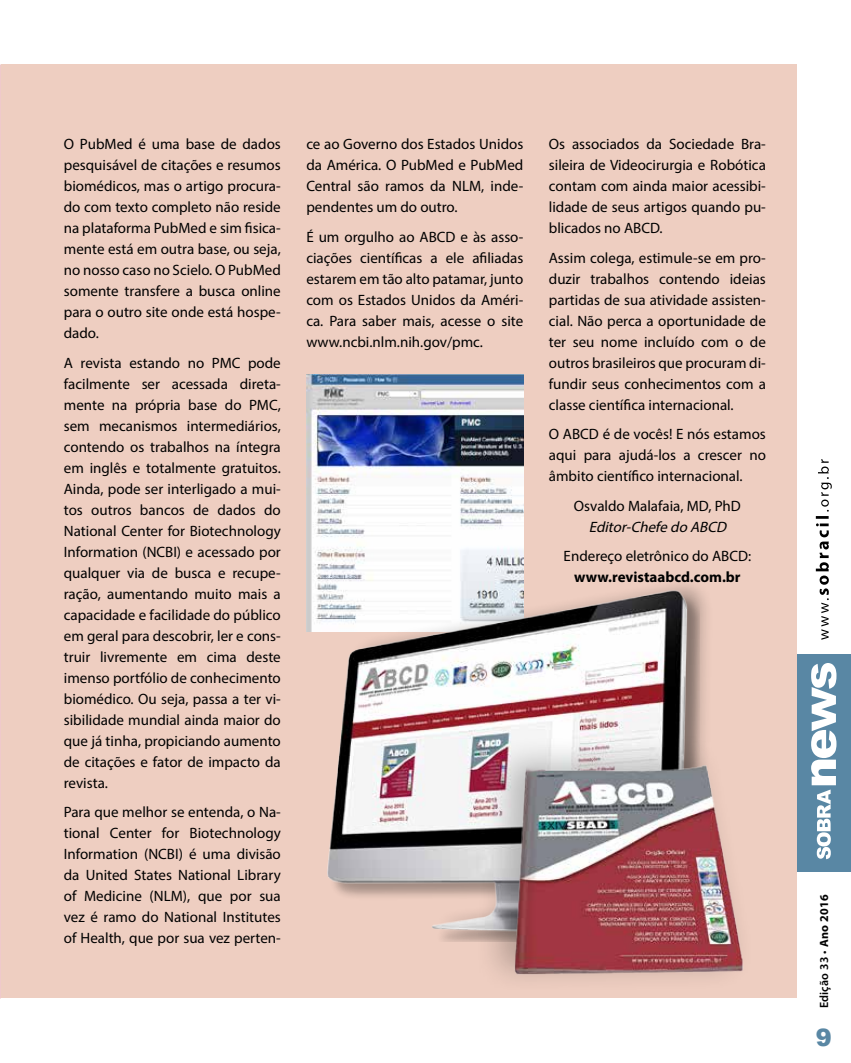
<style>
.page{position:relative;width:851px;height:1063px;background:#fff}
.page>*{position:absolute;margin:0;border:0;box-sizing:border-box;transform-origin:0 0}
.t1{font:900 24px "Arial";color:#5987a4}
.t2{font:15px/21px "Myriad Pro";color:#000;text-align:justify}
.t3{font:700 15px "Myriad Pro";color:#000}
.t4{font:italic 15px "Myriad Pro";color:#000}
.t5{font:600 12px "Myriad Pro";letter-spacing:.02em;color:#000}
.s1{font-weight:400}
.s2{font-weight:700}
</style>
<div class="page">
<div style="left:796px;top:654px;width:54px;height:218px;background:#5987a4"></div>
<svg style="left:811px;top:663px;width:25px;height:196px"></svg>
<svg style="left:815px;top:459px;width:16px;height:181px"></svg>
<div style="left:1px;top:65px;width:795px;height:933px;background:#eecec1"></div>
<img style="left:306px;top:374px;width:217px;height:210px">
<div style="left:327px;top:576px;width:387px;height:367px;background:#000;opacity:.25"></div>
<img style="left:306px;top:584px;width:393px;height:358px">
<div style="left:473px;top:732px;width:282px;height:263px;background:#000;opacity:.25"></div>
<img style="left:502px;top:763px;width:245px;height:220px">
<p class="t2" style="left:64px;top:134px;width:218px">O PubMed é uma base de dados pesquisável de citações e resumos biomédicos, mas o artigo procura&shy;do com texto completo não reside na plataforma PubMed e sim fisica&shy;mente está em outra base, ou seja, no nosso caso no Scielo. O PubMed somente transfere a busca online para o outro site onde está hospe&shy;dado.</p>
<p class="t2" style="left:64px;top:352px;width:218px">A revista estando no PMC pode facilmente ser acessada direta&shy;mente na própria base do PMC, sem mecanismos intermediários, contendo os trabalhos na íntegra em inglês e totalmente gratuitos.<br>Ainda, pode ser interligado a mui&shy;tos outros bancos de dados do National Center for Biotechnology Information (NCBI) e acessado por qualquer via de busca e recupe&shy;ração, aumentando muito mais a capacidade e facilidade do público em geral para descobrir, ler e cons&shy;truir livremente em cima deste imenso portfólio de conhecimento biomédico. Ou seja, passa a ter vi&shy;sibilidade mundial ainda maior do que já tinha, propiciando aumento de citações e fator de impacto da revista.</p>
<p class="t2" style="left:64px;top:802px;width:218px">Para que melhor se entenda, o Na&shy;tional Center for Biotechnology Information (NCBI) é uma divisão da United States National Library of Medicine (NLM), que por sua vez é ramo do National Institutes of Health, que por sua vez perten-</p>
<p class="t2" style="left:306px;top:134px;width:218px">ce ao Governo dos Estados Unidos da América. O PubMed e PubMed Central são ramos da NLM, inde&shy;pendentes um do outro.</p>
<p class="t2" style="left:306px;top:226px;width:218px">É um orgulho ao ABCD e às asso&shy;ciações científicas a ele afiliadas estarem em tão alto patamar, junto com os Estados Unidos da Améri&shy;ca. Para saber mais, acesse o site www.ncbi.nlm.nih.gov/pmc.</p>
<p class="t2" style="left:549px;top:134px;width:218px">Os associados da Sociedade Bra&shy;sileira de Videocirurgia e Robótica contam com ainda maior acessibi&shy;lidade de seus artigos quando pu&shy;blicados no ABCD.</p>
<p class="t2" style="left:549px;top:247px;width:218px">Assim colega, estimule-se em pro&shy;duzir trabalhos contendo ideias partidas de sua atividade assisten&shy;cial. Não perca a oportunidade de ter seu nome incluído com o de outros brasileiros que procuram di&shy;fundir seus conhecimentos com a classe científica internacional.</p>
<p class="t2" style="left:549px;top:424px;width:218px">O ABCD é de vocês! E nós estamos aqui para ajudá-los a crescer no âmbito científico internacional.</p>
<p class="t2" style="left:573px;top:495px;width:168px">Osvaldo Malafaia, MD, PhD</p>
<p class="t4" style="left:588px;top:518px;width:143px">Editor-Chefe do ABCD</p>
<p class="t2" style="left:563px;top:546px;width:189px">Endereço eletrônico do ABCD:</p>
<p class="t3" style="left:574px;top:568px;width:168px">www.revistaabcd.com.br</p>
<p class="t5" style="left:816px;top:1008px;width:115px;rotate:-90deg">Edição 33 <span class="s1">•</span> <span class="s2">Ano 2016</span></p>
<h1 class="t1" style="left:815px;top:1020px;width:18px">9</h1>
</div>
